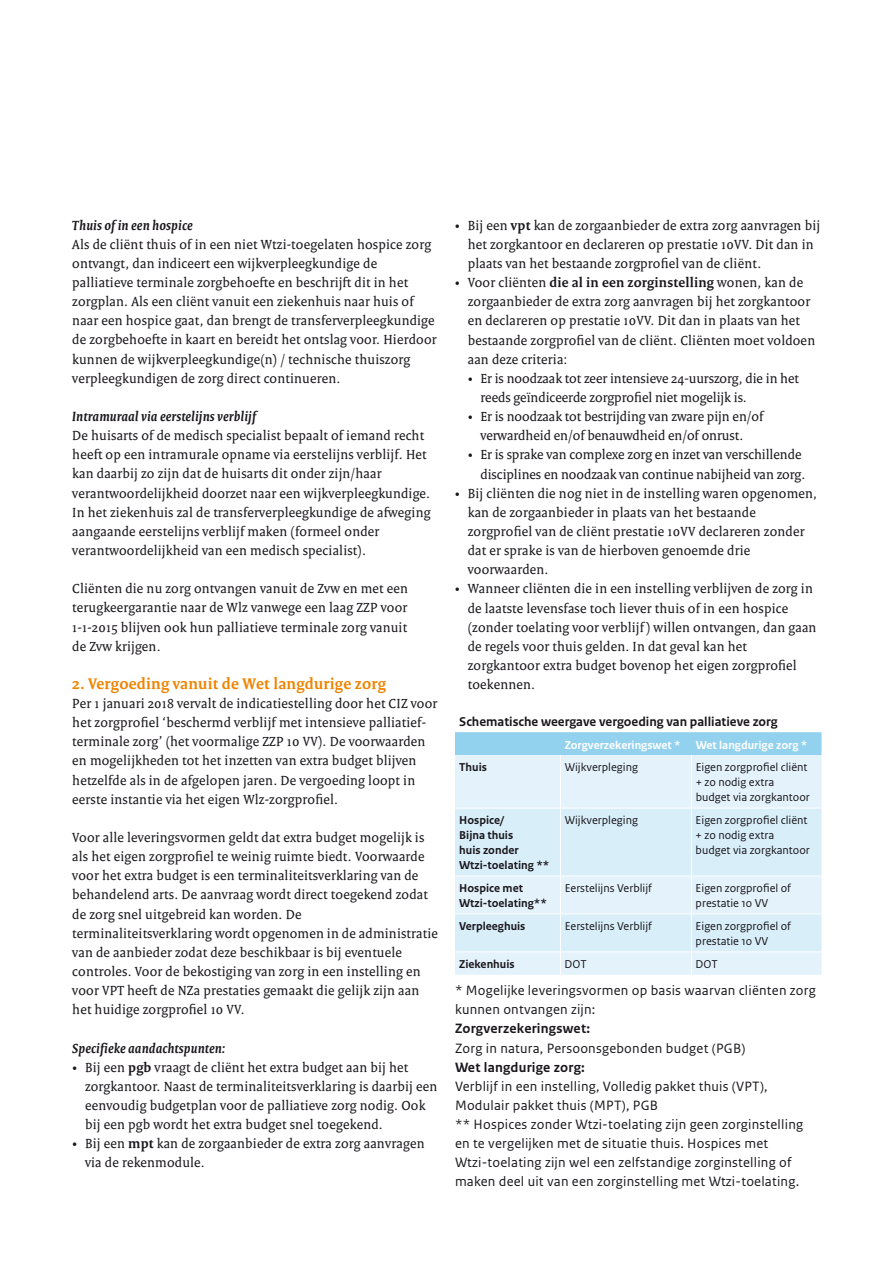
<style>
.page{position:relative;width:893px;height:1263px;background:#fff}
.page>*{position:absolute;margin:0;border:0;box-sizing:border-box;transform-origin:0 0}
.t1{font:700 16.5px "Rijksoverheid Serif";letter-spacing:.015em;color:#ef8400}
.t2{font:14.25px/19.2px "Rijksoverheid Serif";letter-spacing:.015em;color:#1a171c}
.t3{font:14.25px/19.2px "Rijksoverheid Sans Text";letter-spacing:.015em;color:#1a171c}
.t4{font:italic 700 14.25px "Rijksoverheid Serif";letter-spacing:.015em;color:#1a171c}
.t5{font:700 14.25px "Rijksoverheid Sans Text";letter-spacing:.015em;color:#1a171c}
.t6{font:700 13.5px "Rijksoverheid Sans Text";color:#1a171c}
.t7{font:12px/15px "Rijksoverheid Sans Text";color:#1a171c}
.t8{font:700 12px/15px "Rijksoverheid Sans Text";color:#1a171c}
.t9{font:700 12px "Rijksoverheid Sans Text";color:#fff}
.s1{font-weight:700}
</style>
<div class="page">
<div style="left:455px;top:732px;width:366px;height:23px;background:#93d2ef"></div>
<div style="left:455px;top:755px;width:366px;height:220px;background:#e3f2fb"></div>
<svg style="left:455px;top:809px;width:366px;height:142px;background:#dbeff9"></svg>
<hr style="left:560px;top:755px;width:1px;height:53px;background:#fff">
<hr style="left:691px;top:755px;width:1px;height:53px;background:#fff">
<hr style="left:560px;top:808px;width:1px;height:68px;background:#fff">
<hr style="left:691px;top:808px;width:1px;height:68px;background:#fff">
<hr style="left:560px;top:876px;width:1px;height:37px;background:#fff">
<hr style="left:691px;top:876px;width:1px;height:37px;background:#fff">
<hr style="left:560px;top:914px;width:1px;height:37px;background:#fff">
<hr style="left:691px;top:914px;width:1px;height:37px;background:#fff">
<svg style="left:560px;top:952px;width:1px;height:23px"></svg>
<svg style="left:691px;top:952px;width:1px;height:23px"></svg>
<hr style="left:455px;top:808px;width:105px;height:1px;background:#fff">
<hr style="left:560px;top:808px;width:131px;height:1px;background:#fff">
<hr style="left:691px;top:808px;width:130px;height:1px;background:#fff">
<hr style="left:455px;top:876px;width:105px;height:1px;background:#fff">
<hr style="left:560px;top:876px;width:131px;height:1px;background:#fff">
<hr style="left:691px;top:876px;width:130px;height:1px;background:#fff">
<hr style="left:455px;top:913px;width:105px;height:1px;background:#fff">
<hr style="left:560px;top:913px;width:131px;height:1px;background:#fff">
<hr style="left:691px;top:913px;width:130px;height:1px;background:#fff">
<hr style="left:455px;top:951px;width:105px;height:1px;background:#fff">
<hr style="left:560px;top:951px;width:131px;height:1px;background:#fff">
<hr style="left:691px;top:951px;width:130px;height:1px;background:#fff">
<p class="t4" style="left:72px;top:216px;width:122px">Thuis of in een hospice</p>
<p class="t2" style="left:72px;top:234px;width:366px">Als de cliënt thuis of in een niet Wtzi-toegelaten hospice zorg ontvangt, dan indiceert een wijkverpleegkundige de palliatieve terminale zorgbehoefte en beschrijft dit in het zorgplan. Als een cliënt vanuit een ziekenhuis naar huis of naar een hospice gaat, dan brengt de transferverpleegkundige de zorgbehoefte in kaart en bereidt het ontslag voor. Hierdoor kunnen de wijkverpleegkundige(n) / technische thuiszorg verpleegkundigen de zorg direct continueren.</p>
<p class="t4" style="left:72px;top:408px;width:185px">Intramuraal via eerstelijns verblijf</p>
<p class="t2" style="left:72px;top:426px;width:360px">De huisarts of de medisch specialist bepaalt of iemand recht heeft op een intramurale opname via eerstelijns verblijf. Het kan daarbij zo zijn dat de huisarts dit onder zijn/haar verantwoordelijkheid doorzet naar een wijkverpleegkundige.<br>In het ziekenhuis zal de transferverpleegkundige de afweging aangaande eerstelijns verblijf maken (formeel onder verantwoordelijkheid van een medisch specialist).</p>
<p class="t2" style="left:72px;top:579px;width:337px;text-align:justify">Cliënten die nu zorg ontvangen vanuit de Zvw en met een terugkeergarantie naar de Wlz vanwege een laag ZZP voor 1-1-2015 blijven ook hun palliatieve terminale zorg vanuit de Zvw krijgen.</p>
<p class="t1" style="left:72px;top:674px;width:315px">2. Vergoeding vanuit de Wet langdurige zorg</p>
<p class="t2" style="left:72px;top:694px;width:367px">Per 1 januari 2018 vervalt de indicatiestelling door het CIZ voor het zorgprofiel ‘beschermd verblijf met intensieve palliatief&shy;terminale zorg’ (het voormalige ZZP 10 VV). De voorwaarden en mogelijkheden tot het inzetten van extra budget blijven hetzelfde als in de afgelopen jaren. De vergoeding loopt in eerste instantie via het eigen Wlz-zorgprofiel.</p>
<p class="t2" style="left:72px;top:828px;width:367px">Voor alle leveringsvormen geldt dat extra budget mogelijk is als het eigen zorgprofiel te weinig ruimte biedt. Voorwaarde voor het extra budget is een terminaliteitsverklaring van de behandelend arts. De aanvraag wordt direct toegekend zodat de zorg snel uitgebreid kan worden. De terminaliteitsverklaring wordt opgenomen in de administratie van de aanbieder zodat deze beschikbaar is bij eventuele controles. Voor de bekostiging van zorg in een instelling en voor VPT heeft de NZa prestaties gemaakt die gelijk zijn aan het huidige zorgprofiel 10 VV.</p>
<p class="t4" style="left:72px;top:1039px;width:155px">Specifieke aandachtspunten:</p>
<p class="t2" style="left:85px;top:1057px;width:354px;text-indent:-13px">• Bij een <span class="s1">pgb</span> vraagt de cliënt het extra budget aan bij het zorgkantoor. Naast de terminaliteitsverklaring is daarbij een eenvoudig budgetplan voor de palliatieve zorg nodig. Ook bij een pgb wordt het extra budget snel toegekend.</p>
<p class="t2" style="left:85px;top:1134px;width:341px;text-indent:-13px">• Bij een <span class="s1">mpt</span> kan de zorgaanbieder de extra zorg aanvragen via de rekenmodule.</p>
<p class="t2" style="left:468px;top:215px;width:354px;text-indent:-13px">• Bij een <span class="s1">vpt</span> kan de zorgaanbieder de extra zorg aanvragen bij het zorgkantoor en declareren op prestatie 10VV. Dit dan in plaats van het bestaande zorgprofiel van de cliënt.</p>
<p class="t2" style="left:468px;top:273px;width:349px;text-indent:-13px">• Voor cliënten <span class="s1">die al in een zorginstelling</span> wonen, kan de zorgaanbieder de extra zorg aanvragen bij het zorgkantoor en declareren op prestatie 10VV. Dit dan in plaats van het bestaande zorgprofiel van de cliënt. Cliënten moet voldoen aan deze criteria:</p>
<p class="t2" style="left:480px;top:368px;width:320px;text-indent:-13px">• Er is noodzaak tot zeer intensieve 24-uurszorg, die in het reeds geïndiceerde zorgprofiel niet mogelijk is.</p>
<p class="t2" style="left:468px;top:407px;width:297px;text-align:center">• Er is noodzaak tot bestrijding van zware pijn en/of verwardheid en/of benauwdheid en/of onrust.</p>
<p class="t2" style="left:468px;top:445px;width:339px;text-align:right">• Er is sprake van complexe zorg en inzet van verschillende disciplines en noodzaak van continue nabijheid van zorg.</p>
<p class="t2" style="left:468px;top:483px;width:351px;text-indent:-13px">• Bij cliënten die nog niet in de instelling waren opgenomen, kan de zorgaanbieder in plaats van het bestaande zorgprofiel van de cliënt prestatie 10VV declareren zonder dat er sprake is van de hierboven genoemde drie voorwaarden.</p>
<p class="t2" style="left:468px;top:579px;width:350px;text-indent:-13px">• Wanneer cliënten die in een instelling verblijven de zorg in de laatste levensfase toch liever thuis of in een hospice (zonder toelating voor verblijf ) willen ontvangen, dan gaan de regels voor thuis gelden. In dat geval kan het zorgkantoor extra budget bovenop het eigen zorgprofiel toekennen.</p>
<p class="t6" style="left:459px;top:713px;width:320px">Schematische weergave vergoeding van palliatieve zorg</p>
<p class="t9" style="left:565px;top:738px;width:244px">Zorgverzekeringswet * Wet langdurige zorg *</p>
<p class="t8" style="left:459px;top:760px;width:29px">Thuis</p>
<p class="t7" style="left:565px;top:760px;width:75px">Wijkverpleging</p>
<p class="t7" style="left:696px;top:760px;width:116px">Eigen zorgprofiel cliënt + zo nodig extra budget via zorgkantoor</p>
<p class="t8" style="left:459px;top:813px;width:92px">Hospice/<br>Bijna thuis<br>huis zonder<br>Wtzi-toelating **</p>
<p class="t7" style="left:565px;top:813px;width:75px">Wijkverpleging</p>
<p class="t7" style="left:696px;top:813px;width:116px">Eigen zorgprofiel cliënt + zo nodig extra budget via zorgkantoor</p>
<p class="t8" style="left:459px;top:881px;width:89px">Hospice met<br>Wtzi-toelating**</p>
<p class="t7" style="left:565px;top:881px;width:89px">Eerstelijns Verblijf</p>
<p class="t7" style="left:696px;top:881px;width:97px">Eigen zorgprofiel of prestatie 10 VV</p>
<p class="t8" style="left:459px;top:919px;width:68px">Verpleeghuis</p>
<p class="t7" style="left:565px;top:919px;width:89px">Eerstelijns Verblijf</p>
<p class="t7" style="left:696px;top:919px;width:97px">Eigen zorgprofiel of prestatie 10 VV</p>
<p class="t8" style="left:459px;top:957px;width:57px">Ziekenhuis</p>
<p class="t7" style="left:565px;top:957px;width:24px">DOT</p>
<p class="t7" style="left:696px;top:957px;width:24px">DOT</p>
<p class="t3" style="left:455px;top:981px;width:362px">* Mogelijke leveringsvormen op basis waarvan cliënten zorg kunnen ontvangen zijn:</p>
<p class="t5" style="left:455px;top:1021px;width:137px">Zorgverzekeringswet:</p>
<p class="t3" style="left:455px;top:1038px;width:292px">Zorg in natura, Persoonsgebonden budget (PGB)</p>
<p class="t5" style="left:455px;top:1059px;width:131px">Wet langdurige zorg:</p>
<p class="t3" style="left:455px;top:1077px;width:350px">Verblijf in een instelling, Volledig pakket thuis (VPT), Modulair pakket thuis (MPT), PGB<br>** Hospices zonder Wtzi-toelating zijn geen zorginstelling en te vergelijken met de situatie thuis. Hospices met Wtzi-toelating zijn wel een zelfstandige zorginstelling of maken deel uit van een zorginstelling met Wtzi-toelating.</p>
</div>
